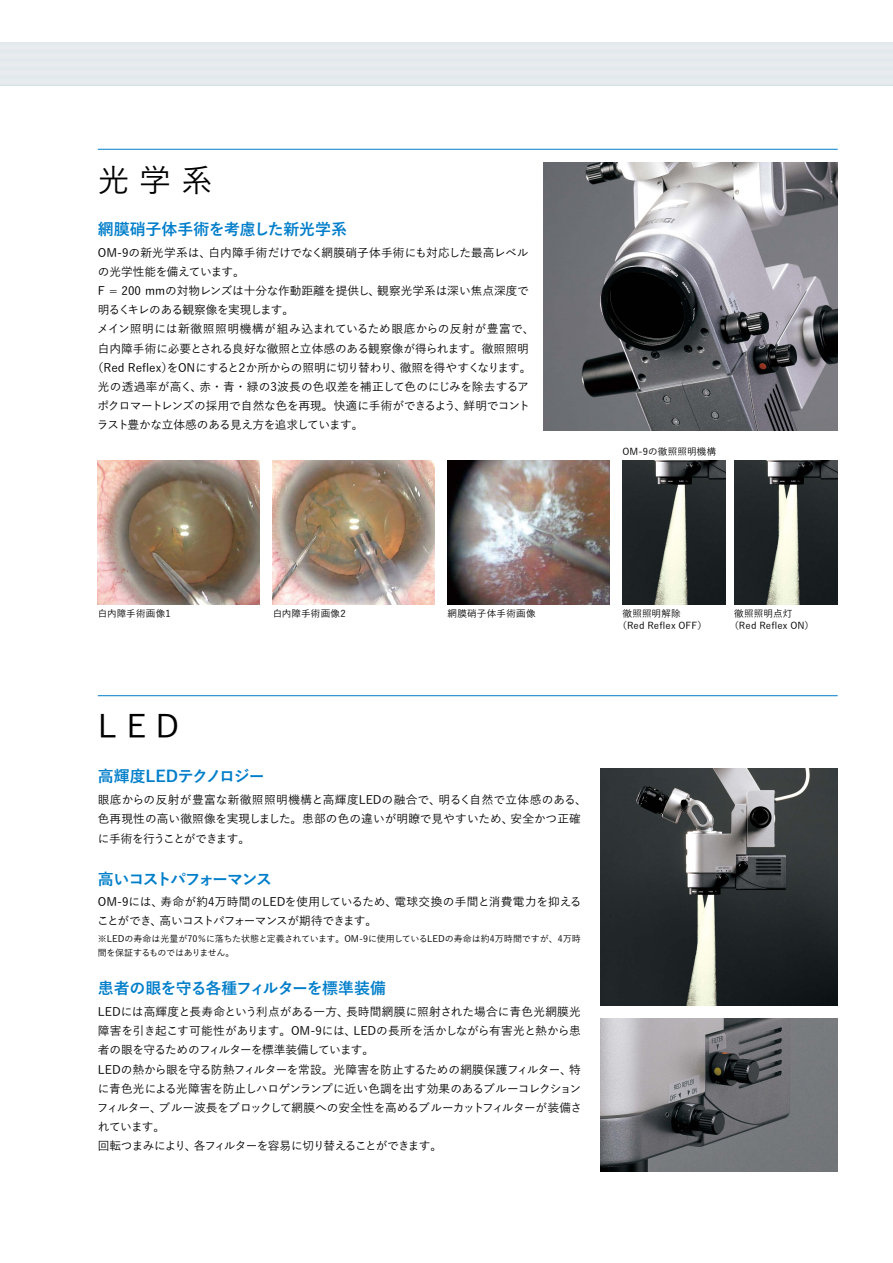
<style>
.page{position:relative;width:893px;height:1263px;background:#fff}
.page>*{position:absolute;margin:0;border:0;box-sizing:border-box;transform-origin:0 0}
.t1{font:500 31.95px "Yu Go";letter-spacing:.3em;color:#000}
.t2{font:700 15.9px "Yu Go";letter-spacing:-.04em;color:#007eca}
.t3{font:700 15.9px "Yu Go";color:#007eca}
.t4{font:700 15.9px "Yu Go";letter-spacing:-.085em;color:#007eca}
.t5{font:500 11.7px/19.2px "Yu Go";letter-spacing:-.015em;color:#000}
.t6{font:500 11.7px/19.2px "Yu Go";letter-spacing:.005em;color:#000}
.t7{font:500 11.7px "Yu Go";letter-spacing:-.035em;color:#000}
.t8{font:500 11.7px "Yu Go";letter-spacing:.01em;color:#000}
.t9{font:500 11.7px "Yu Go";letter-spacing:.025em;color:#000}
.t10{font:500 11.7px "Yu Go";letter-spacing:.05em;color:#000}
.t11{font:500 11.7px "Yu Go";letter-spacing:-.05em;color:#000}
.t12{font:500 11.7px "Yu Go";letter-spacing:-.07em;color:#000}
.t13{font:500 9.6px/12px "Yu Go";letter-spacing:.02em;color:#000}
.t14{font:500 9px/13.5px "Yu Go";letter-spacing:-.005em;color:#000}
</style>
<div class="page">
<hr style="left:98px;top:695px;width:740px;height:1px;background:#007eca">
<hr style="left:98px;top:149px;width:740px;height:1px;background:#007eca">
<img style="left:600px;top:768px;width:238px;height:238px">
<img style="left:622px;top:461px;width:104px;height:144px">
<img style="left:734px;top:461px;width:104px;height:144px">
<img style="left:600px;top:1019px;width:238px;height:152px">
<img style="left:543px;top:162px;width:295px;height:269px">
<div style="left:0;top:43px;width:893px;height:8px;background:#e6ebee"></div>
<div style="left:0;top:51px;width:893px;height:9px;background:#e6ebee"></div>
<div style="left:0;top:60px;width:893px;height:8px;background:#e6ebee"></div>
<div style="left:0;top:68px;width:893px;height:9px;background:#e6ebee"></div>
<div style="left:0;top:77px;width:893px;height:8px;background:#e6ebee"></div>
<img style="left:448px;top:461px;width:161px;height:144px">
<img style="left:273px;top:461px;width:161px;height:144px">
<img style="left:98px;top:461px;width:161px;height:144px">
<h1 class="t1" style="left:98px;top:150px;width:116px">光学系</h1>
<h2 class="t3" style="left:98px;top:220px;width:251px">網膜硝子体手術を考慮した新光学系</h2>
<p class="t8" style="left:98px;top:242px;width:432px">OM-9の新光学系は、白内障手術だけでなく網膜硝子体手術にも対応した最高レベル</p>
<p class="t7" style="left:98px;top:261px;width:149px">の光学性能を備えています。</p>
<p class="t5" style="left:98px;top:280px;width:432px">F = 200 mmの対物レンズは十分な作動距離を提供し、観察光学系は深い焦点深度で</p>
<p class="t12" style="left:98px;top:299px;width:198px">明るくキレのある観察像を実現します。</p>
<p class="t10" style="left:97px;top:318px;width:439px">メイン照明には新徹照照明機構が組み込まれているため眼底からの反射が豊富で、</p>
<p class="t5" style="left:98px;top:337px;width:432px">白内障手術に必要とされる良好な徹照と立体感のある観察像が得られます。徹照照明</p>
<p class="t7" style="left:92px;top:357px;width:441px">（Red Reflex）をONにすると２か所からの照明に切り替わり、徹照を得やすくなります。</p>
<p class="t9" style="left:98px;top:376px;width:433px">光の透過率が高く、赤・青・緑の3波長の色収差を補正して色のにじみを除去するア</p>
<p class="t5" style="left:98px;top:395px;width:434px">ポクロマートレンズの採用で自然な色を再現。快適に手術ができるよう、鮮明でコント</p>
<p class="t11" style="left:97px;top:414px;width:268px">ラスト豊かな立体感のある見え方を追求しています。</p>
<p class="t13" style="left:622px;top:444px;width:95px">OM-9の徹照照明機構</p>
<p class="t13" style="left:98px;top:607px;width:75px">白内障手術画像1</p>
<p class="t13" style="left:273px;top:607px;width:75px">白内障手術画像2</p>
<p class="t13" style="left:448px;top:607px;width:90px">網膜硝子体手術画像</p>
<p class="t13" style="left:618px;top:607px;width:91px;text-indent:5px">徹照照明解除（Red Reflex OFF）</p>
<p class="t13" style="left:729px;top:607px;width:86px;text-indent:5px">徹照照明点灯（Red Reflex ON）</p>
<h1 class="t1" style="left:98px;top:697px;width:83px">LED</h1>
<h2 class="t2" style="left:98px;top:768px;width:168px">高輝度LEDテクノロジー</h2>
<p class="t6" style="left:98px;top:789px;width:490px">眼底からの反射が豊富な新徹照照明機構と高輝度LEDの融合で、明るく自然で立体感のある、色再現性の高い徹照像を実現しました。患部の色の違いが明瞭で見やすいため、安全かつ正確に手術を行うことができます。</p>
<h2 class="t4" style="left:98px;top:870px;width:176px">高いコストパフォーマンス</h2>
<p class="t5" style="left:97px;top:891px;width:486px">OM-9には、寿命が約4万時間のLEDを使用しているため、電球交換の手間と消費電力を抑えることができ、高いコストパフォーマンスが期待できます。</p>
<p class="t14" style="left:98px;top:931px;width:485px">※LEDの寿命は光量が70％に落ちた状態と定義されています。OM-9に使用しているLEDの寿命は約4万時間ですが、4万時間を保証するものではありません。</p>
<h2 class="t2" style="left:98px;top:980px;width:290px">患者の眼を守る各種フィルターを標準装備</h2>
<p class="t5" style="left:97px;top:1001px;width:487px">LEDには高輝度と長寿命という利点がある一方、長時間網膜に照射された場合に青色光網膜光障害を引き起こす可能性があります。OM-9には、LEDの長所を活かしながら有害光と熱から患者の眼を守るためのフィルターを標準装備しています。<br>LEDの熱から眼を守る防熱フィルターを常設。光障害を防止するための網膜保護フィルター、特に青色光による光障害を防止しハロゲンランプに近い色調を出す効果のあるブルーコレクションフィルター、ブルー波長をブロックして網膜への安全性を高めるブルーカットフィルターが装備されています。<br>回転つまみにより、各フィルターを容易に切り替えることができます。</p>
</div>
